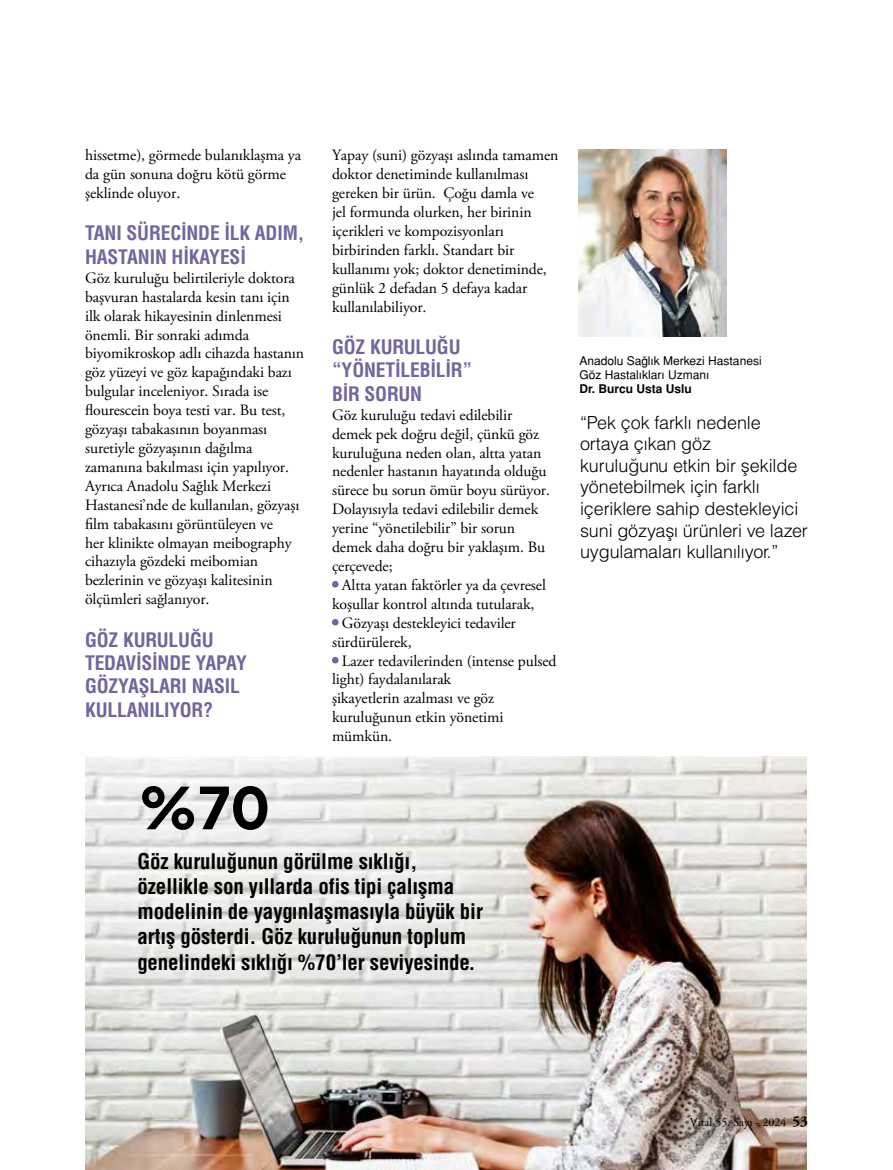
<style>
.page{position:relative;width:893px;height:1170px;background:#fff}
.page>*{position:absolute;margin:0;border:0;box-sizing:border-box;transform-origin:0 0}
.t1{font:800 57.15px "Eudoxus Sans";color:#000}
.t2{font:21px/25.2px "Helvetica Cond Bold Tr";letter-spacing:-.005em;color:#000}
.t3{font:19.5px/23.4px "Helvetica Cond Bold Tr";letter-spacing:-.005em;color:#70679d}
.t4{font:19.5px/23.4px "Helvetica Cond Bold Tr";letter-spacing:-.005em;color:#70659c}
.t5{font:18px/21.6px "Helvetica Light Normal Tr";letter-spacing:-.005em;color:#000}
.t6{font:15.75px/18.9px "Adobe Garamond Pro";letter-spacing:-.005em;color:#000}
.t7{font:12px/14.4px "Helvetica Normal Tr";color:#000}
.t8{font:12px "Adobe Garamond Pro";color:#000}
.t9{font:700 12px "Helvetica Tr";color:#000}
.s1{font-weight:700;font-size:15px}
</style>
<div class="page">
<img style="left:579px;top:149px;width:147px;height:188px">
<img style="left:85px;top:756px;width:722px;height:413px">
<div style="left:332px;top:581px;width:7px;height:6px;background:#70679e;border-radius:50%"></div>
<div style="left:332px;top:619px;width:7px;height:6px;background:#70679e;border-radius:50%"></div>
<div style="left:332px;top:657px;width:7px;height:6px;background:#70679e;border-radius:50%"></div>
<p class="t6" style="left:85px;top:146px;width:217px">hissetme), görmede bulanıklaşma ya da gün sonuna doğru kötü görme şeklinde oluyor.</p>
<p class="t3" style="left:85px;top:221px;width:221px">TANI SÜRECİNDE İLK ADIM,<br>HASTANIN HİKAYESİ</p>
<p class="t6" style="left:85px;top:269px;width:221px">Göz kuruluğu belirtileriyle doktora başvuran hastalarda kesin tanı için ilk olarak hikayesinin dinlenmesi önemli. Bir sonraki adımda biyomikroskop adlı cihazda hastanın göz yüzeyi ve göz kapağındaki bazı bulgular inceleniyor. Sırada ise flourescein boya testi var. Bu test, gözyaşı tabakasının boyanması suretiyle gözyaşının dağılma zamanına bakılması için yapılıyor.<br>Ayrıca Anadolu Sağlık Merkezi Hastanesi’nde de kullanılan, gözyaşı film tabakasını görüntüleyen ve<br>her klinikte olmayan meibography cihazıyla gözdeki meibomian bezlerinin ve gözyaşı kalitesinin ölçümleri sağlanıyor.</p>
<p class="t4" style="left:85px;top:627px;width:163px">GÖZ KURULUĞU<br>TEDAVİSİNDE YAPAY<br>GÖZYAŞLARI NASIL<br>KULLANILIYOR?</p>
<h1 class="t1" style="left:138px;top:759px;width:134px">%70</h1>
<p class="t6" style="left:332px;top:146px;width:228px">Yapay (suni) gözyaşı aslında tamamen doktor denetiminde kullanılması gereken bir ürün. Çoğu damla ve<br>jel formunda olurken, her birinin içerikleri ve kompozisyonları birbirinden farklı. Standart bir kullanımı yok; doktor denetiminde, günlük 2 defadan 5 defaya kadar kullanılabiliyor.</p>
<p class="t3" style="left:332px;top:335px;width:142px">GÖZ KURULUĞU “YÖNETİLEBİLİR”<br>BİR SORUN</p>
<p class="t6" style="left:332px;top:406px;width:219px">Göz kuruluğu tedavi edilebilir demek pek doğru değil, çünkü göz kuruluğuna neden olan, altta yatan nedenler hastanın hayatında olduğu sürece bu sorun ömür boyu sürüyor.<br>Dolayısıyla tedavi edilebilir demek yerine “yönetilebilir” bir sorun demek daha doğru bir yaklaşım. Bu çerçevede;</p>
<p class="t6" style="left:332px;top:576px;width:215px">• Altta yatan faktörler ya da çevresel koşullar kontrol altında tutularak,</p>
<p class="t6" style="left:332px;top:613px;width:185px">• Gözyaşı destekleyici tedaviler sürdürülerek,</p>
<p class="t6" style="left:332px;top:651px;width:226px">• Lazer tedavilerinden (intense pulsed light) faydalanılarak<br>şikayetlerin azalması ve göz kuruluğunun etkin yönetimi mümkün.</p>
<h2 class="t2" style="left:138px;top:848px;width:347px">Göz kuruluğunun görülme sıklığı, özellikle son yıllarda ofis tipi çalışma modelinin de yaygınlaşmasıyla büyük bir artış gösterdi. Göz kuruluğunun toplum genelindeki sıklığı %70’ler seviyesinde.</h2>
<p class="t7" style="left:579px;top:353px;width:184px">Anadolu Sağlık Merkezi Hastanesi<br>Göz Hastalıkları Uzmanı</p>
<p class="t9" style="left:579px;top:382px;width:114px">Dr. Burcu Usta Uslu</p>
<p class="t5" style="left:580px;top:411px;width:229px">“Pek çok farklı nedenle ortaya çıkan göz<br>kuruluğunu etkin bir şekilde yönetebilmek için farklı içeriklere sahip destekleyici suni gözyaşı ürünleri ve lazer uygulamaları kullanılıyor.”</p>
<p class="t8" style="left:690px;top:1114px;width:120px">Vital 55. Sayı - 2024 <span class="s1">53</span></p>
</div>
